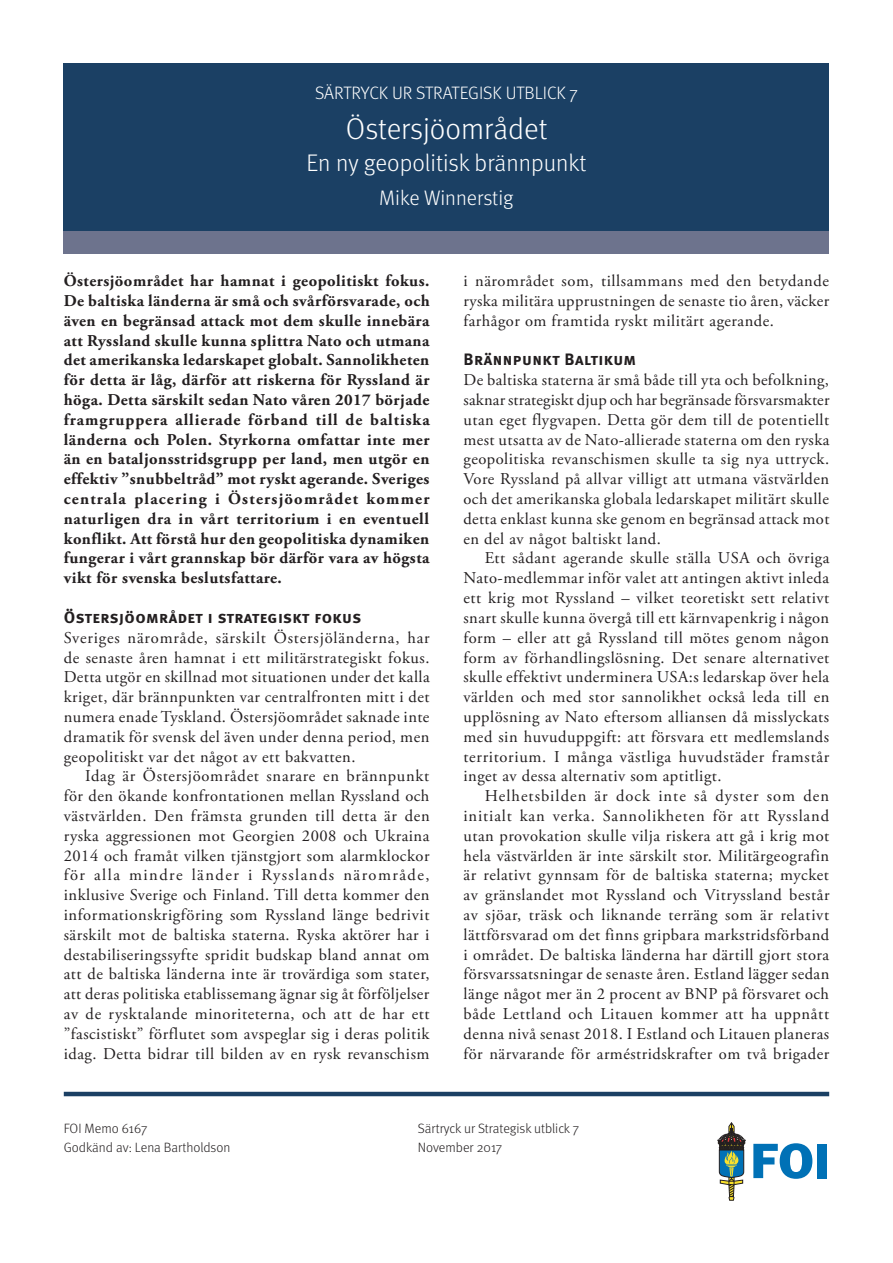
<style>
.page{position:relative;width:893px;height:1263px;background:#fff}
.page>*{position:absolute;margin:0;border:0;box-sizing:border-box;transform-origin:0 0}
.Rubrik_1{font:300 30px "Meta";color:#fff}
.Rubrik_1-2{font:300 24px "Meta";color:#fff}
.Rubrik_1-3{font:300 21px "Meta";color:#fff}
.Punktsats_2{font:300 18px "Meta";color:#fff}
.t1{font:16.5px/19.8px "Adobe Garamond Pro";letter-spacing:.03em;color:#231f20;text-align:justify}
.t2{font:700 16.5px/19.8px "Adobe Garamond Pro";letter-spacing:.03em;color:#231f20;text-align:justify}
.t3{font:16.5px "Meta Bold Caps";letter-spacing:.03em;color:#231f20}
.Punktsats_2-2{font:300 13.5px "Meta";color:#231f20}
</style>
<div class="page">
<div style="left:64px;top:208px;width:765px;height:45px;background:#6d738d"></div>
<svg style="left:753px;top:1143px;width:59px;height:36px"></svg>
<div style="left:818px;top:1144px;width:9px;height:34px;background:#0071b6"></div>
<svg style="left:718px;top:1122px;width:27px;height:78px"></svg>
<div style="left:64px;top:63px;width:765px;height:167px;background:#1b4064"></div>
<hr style="left:64px;top:1092px;width:765px;height:4px;background:#1b4064">
<p class="Punktsats_2" style="left:315px;top:83px;width:264px">SÄRTRYCK UR STRATEGISK UTBLICK 7</p>
<p class="Rubrik_1" style="left:346px;top:111px;width:203px">Östersjöområdet</p>
<p class="Rubrik_1-2" style="left:306px;top:149px;width:281px">En ny geopolitisk brännpunkt</p>
<p class="Rubrik_1-3" style="left:379px;top:185px;width:136px">Mike Winnerstig</p>
<p class="t2" style="left:64px;top:271px;width:367px">Östersjöområdet har hamnat i geopolitiskt fokus.<br>De baltiska länderna är små och svårförsvarade, och även en begränsad attack mot dem skulle innebära att Ryssland skulle kunna splittra Nato och utmana det amerikanska ledarskapet globalt. Sannolikheten för detta är låg, därför att riskerna för Ryssland är höga. Detta särskilt sedan Nato våren 2017 började framgruppera allierade förband till de baltiska länderna och Polen. Styrkorna omfattar inte mer än en bataljonsstridsgrupp per land, men utgör en effektiv ”snubbeltråd” mot ryskt agerande. Sveriges centrala placering i Östersjöområdet kommer naturligen dra in vårt territorium i en eventuell konflikt. Att förstå hur den geopolitiska dynamiken fungerar i vårt grannskap bör därför vara av högsta vikt för svenska beslutsfattare.</p>
<p class="t3" style="left:64px;top:607px;width:299px">Östersjöområdet i strategiskt fokus</p>
<p class="t1" style="left:64px;top:628px;width:367px">Sveriges närområde, särskilt Östersjöländerna, har de senaste åren hamnat i ett militärstrategiskt fokus.<br>Detta utgör en skillnad mot situationen under det kalla kriget, där brännpunkten var centralfronten mitt i det numera enade Tyskland. Östersjöområdet saknade inte dramatik för svensk del även under denna period, men geopolitiskt var det något av ett bakvatten.</p>
<p class="t1" style="left:64px;top:767px;width:367px;text-indent:21px">Idag är Östersjöområdet snarare en brännpunkt för den ökande konfrontationen mellan Ryssland och västvärlden. Den främsta grunden till detta är den ryska aggressionen mot Georgien 2008 och Ukraina 2014 och framåt vilken tjänstgjort som alarmklockor för alla mindre länder i Rysslands närområde, inklusive Sverige och Finland. Till detta kommer den informationskrigföring som Ryssland länge bedrivit särskilt mot de baltiska staterna. Ryska aktörer har i destabiliseringssyfte spridit budskap bland annat om att de baltiska länderna inte är trovärdiga som stater, att deras politiska etablissemang ägnar sig åt förföljelser av de rysktalande minoriteterna, och att de har ett ”fascistiskt” förflutet som avspeglar sig i deras politik idag. Detta bidrar till bilden av en rysk revanschism</p>
<p class="t1" style="left:463px;top:272px;width:367px">i närområdet som, tillsammans med den betydande ryska militära upprustningen de senaste tio åren, väcker farhågor om framtida ryskt militärt agerande.</p>
<p class="t3" style="left:463px;top:350px;width:174px">Brännpunkt Baltikum</p>
<p class="t1" style="left:463px;top:371px;width:367px">De baltiska staterna är små både till yta och befolkning, saknar strategiskt djup och har begränsade försvarsmakter utan eget flygvapen. Detta gör dem till de potentiellt mest utsatta av de Nato-allierade staterna om den ryska geopolitiska revanschismen skulle ta sig nya uttryck.<br>Vore Ryssland på allvar villigt att utmana västvärlden och det amerikanska globala ledarskapet militärt skulle detta enklast kunna ske genom en begränsad attack mot en del av något baltiskt land.</p>
<p class="t1" style="left:463px;top:549px;width:367px;text-indent:21px">Ett sådant agerande skulle ställa USA och övriga Nato-medlemmar inför valet att antingen aktivt inleda ett krig mot Ryssland – vilket teoretiskt sett relativt snart skulle kunna övergå till ett kärnvapenkrig i någon form – eller att gå Ryssland till mötes genom någon form av förhandlingslösning. Det senare alternativet skulle effektivt underminera USA:s ledarskap över hela världen och med stor sannolikhet också leda till en upplösning av Nato eftersom alliansen då misslyckats med sin huvuduppgift: att försvara ett medlemslands territorium. I många västliga huvudstäder framstår inget av dessa alternativ som aptitligt.</p>
<p class="t1" style="left:463px;top:786px;width:367px;text-indent:21px">Helhetsbilden är dock inte så dyster som den initialt kan verka. Sannolikheten för att Ryssland utan provokation skulle vilja riskera att gå i krig mot hela västvärlden är inte särskilt stor. Militärgeografin är relativt gynnsam för de baltiska staterna; mycket av gränslandet mot Ryssland och Vitryssland består av sjöar, träsk och liknande terräng som är relativt lättförsvarad om det finns gripbara markstridsförband i området. De baltiska länderna har därtill gjort stora försvarssatsningar de senaste åren. Estland lägger sedan länge något mer än 2 procent av BNP på försvaret och både Lettland och Litauen kommer att ha uppnått denna nivå senast 2018. I Estland och Litauen planeras för närvarande för arméstridskrafter om två brigader</p>
<p class="Punktsats_2-2" style="left:64px;top:1121px;width:85px">FOI Memo 6167</p>
<p class="Punktsats_2-2" style="left:418px;top:1121px;width:163px">Särtryck ur Strategisk utblick 7</p>
<p class="Punktsats_2-2" style="left:64px;top:1139px;width:168px">Godkänd av: Lena Bartholdson</p>
<p class="Punktsats_2-2" style="left:418px;top:1139px;width:86px">November 2017</p>
</div>
